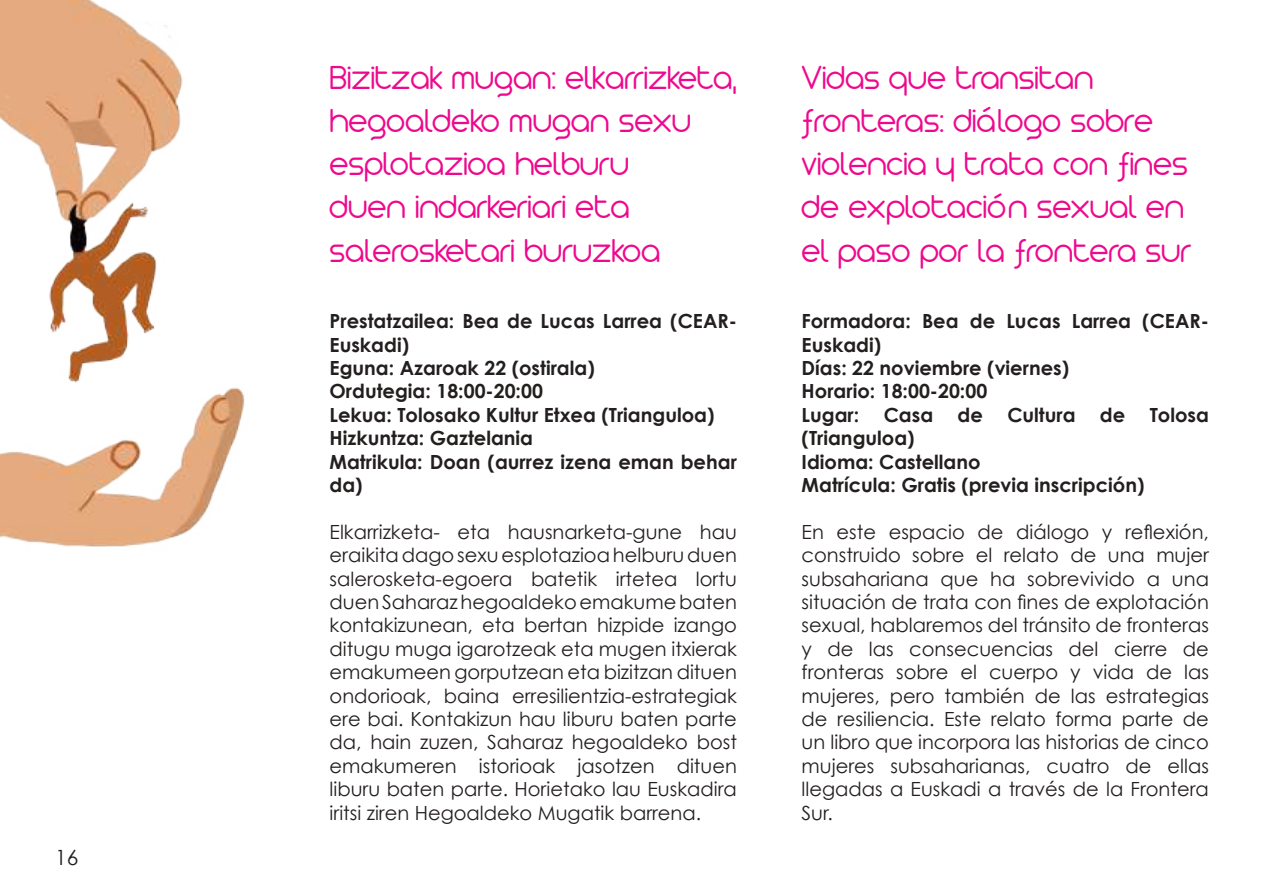
<style>
.page{position:relative;width:1263px;height:893px;background:#fff}
.page>*{position:absolute;margin:0;border:0;box-sizing:border-box;transform-origin:0 0}
.t1{font:300 36px/43.2px "Arista 2.0";color:#ee088d}
.t2{font:21px "Century Gothic";color:#241f1f}
.t3{font:19.5px/23.4px "Century Gothic";color:#241f1f;text-align:justify}
.t4{font:700 19.5px/23.4px "Century Gothic";color:#241f1f}
</style>
<div class="page">
<img style="left:0;top:0;width:245px;height:547px">
<p class="t2" style="left:55px;top:844px;width:25px">16</p>
<h1 class="t1" style="left:330px;top:53px;width:409px">Bizitzak mugan: elkarrizketa, hegoaldeko mugan sexu esplotazioa helburu<br>duen indarkeriari eta salerosketari buruzkoa</h1>
<p class="t4" style="left:330px;top:309px;width:409px">Prestatzailea: Bea de Lucas Larrea (CEAR-<br>Euskadi)<br>Eguna: Azaroak 22 (ostirala)<br>Ordutegia: 18:00-20:00<br>Lekua: Tolosako Kultur Etxea (Trianguloa)<br>Hizkuntza: Gaztelania<br>Matrikula: Doan (aurrez izena eman behar da)</p>
<p class="t3" style="left:330px;top:520px;width:409px">Elkarrizketa- eta hausnarketa-gune hau eraikita dago sexu esplotazioa helburu duen salerosketa-egoera batetik irtetea lortu duen Saharaz hegoaldeko emakume baten kontakizunean, eta bertan hizpide izango ditugu muga igarotzeak eta mugen itxierak emakumeen gorputzean eta bizitzan dituen ondorioak, baina erresilientzia-estrategiak ere bai. Kontakizun hau liburu baten parte da, hain zuzen, Saharaz hegoaldeko bost emakumeren istorioak jasotzen dituen liburu baten parte. Horietako lau Euskadira iritsi ziren Hegoaldeko Mugatik barrena.</p>
<h1 class="t1" style="left:801px;top:53px;width:391px">Vidas que transitan fronteras: diálogo sobre violencia y trata con fines de explotación sexual en el paso por la frontera sur</h1>
<p class="t4" style="left:801px;top:309px;width:409px">Formadora: Bea de Lucas Larrea (CEAR-<br>Euskadi)<br>Días: 22 noviembre (viernes)<br>Horario: 18:00-20:00<br>Lugar: Casa de</p>
<p class="t4" style="left:1007px;top:403px;width:119px">Cultura de</p>
<p class="t4" style="left:1150px;top:403px;width:61px">Tolosa</p>
<p class="t4" style="left:801px;top:426px;width:344px">(Trianguloa)<br>Idioma: Castellano<br>Matrícula: Gratis (previa inscripción)</p>
<p class="t3" style="left:801px;top:520px;width:409px">En este espacio de diálogo y reflexión, construido sobre el relato de una mujer subsahariana que ha sobrevivido a una situación de trata con fines de explotación sexual, hablaremos del tránsito de fronteras y de las consecuencias del cierre de fronteras sobre el cuerpo y vida de las mujeres, pero también de las estrategias de resiliencia. Este relato forma parte de un libro que incorpora las historias de cinco mujeres subsaharianas, cuatro de ellas llegadas a Euskadi a través de la Frontera Sur.</p>
</div>
